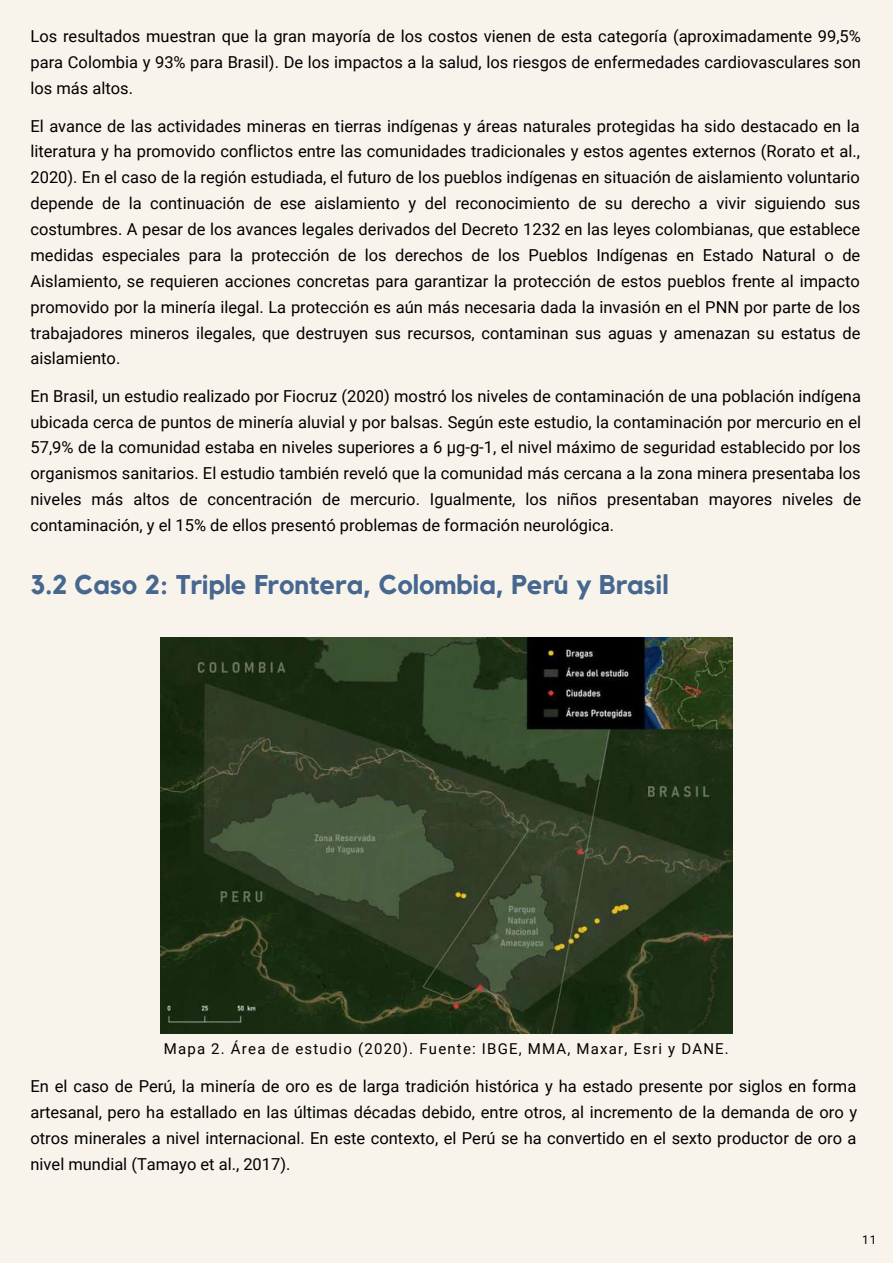
<style>
.page{position:relative;width:893px;height:1264px;background:#fff}
.page>*{position:absolute;margin:0;border:0;box-sizing:border-box;transform-origin:0 0}
.t1{font:700 27px "Kollektif";color:#46678f}
.t2{font:16.5px/25.8px "Roboto";color:#000;text-align:justify}
.t3{font:15px "Roboto";letter-spacing:.08em;color:#000}
.t4{font:12px "Roboto";color:#000}
</style>
<div class="page">
<div style="left:0;top:0;width:892px;height:1262px;background:#f8f4eb"></div>
<img style="left:161px;top:638px;width:571px;height:395px">
<p class="t2" style="left:31px;top:24px;width:831px">Los resultados muestran que la gran mayoría de los costos vienen de esta categoría (aproximadamente 99,5% para Colombia y 93% para Brasil). De los impactos a la salud, los riesgos de enfermedades cardiovasculares son los más altos.</p>
<p class="t2" style="left:31px;top:113px;width:831px">El avance de las actividades mineras en tierras indígenas y áreas naturales protegidas ha sido destacado en la literatura y ha promovido conflictos entre las comunidades tradicionales y estos agentes externos (Rorato et al., 2020). En el caso de la región estudiada, el futuro de los pueblos indígenas en situación de aislamiento voluntario depende de la continuación de ese aislamiento y del reconocimiento de su derecho a vivir siguiendo sus costumbres. A pesar de los avances legales derivados del Decreto 1232 en las leyes colombianas, que establece medidas especiales para la protección de los derechos de los Pueblos Indígenas en Estado Natural o de Aislamiento, se requieren acciones concretas para garantizar la protección de estos pueblos frente al impacto promovido por la minería ilegal. La protección es aún más necesaria dada la invasión en el PNN por parte de los trabajadores mineros ilegales, que destruyen sus recursos, contaminan sus aguas y amenazan su estatus de aislamiento.</p>
<p class="t2" style="left:31px;top:383px;width:832px">En Brasil, un estudio realizado por Fiocruz (2020) mostró los niveles de contaminación de una población indígena ubicada cerca de puntos de minería aluvial y por balsas. Según este estudio, la contaminación por mercurio en el 57,9% de la comunidad estaba en niveles superiores a 6 μg-g-1, el nivel máximo de seguridad establecido por los organismos sanitarios. El estudio también reveló que la comunidad más cercana a la zona minera presentaba los niveles más altos de concentración de mercurio. Igualmente, los niños presentaban mayores niveles de contaminación, y el 15% de ellos presentó problemas de formación neurológica.</p>
<h1 class="t1" style="left:31px;top:572px;width:639px">3.2 Caso 2: Triple Frontera, Colombia, Perú y Brasil</h1>
<p class="t3" style="left:164px;top:1040px;width:566px">Mapa 2. Área de estudio (2020). Fuente: IBGE, MMA, Maxar, Esri y DANE.</p>
<p class="t2" style="left:31px;top:1073px;width:828px">En el caso de Perú, la minería de oro es de larga tradición histórica y ha estado presente por siglos en forma artesanal, pero ha estallado en las últimas décadas debido, entre otros, al incremento de la demanda de oro y otros minerales a nivel internacional. En este contexto, el Perú se ha convertido en el sexto productor de oro a nivel mundial (Tamayo et al., 2017).</p>
<p class="t4" style="left:862px;top:1232px;width:16px">11</p>
</div>
